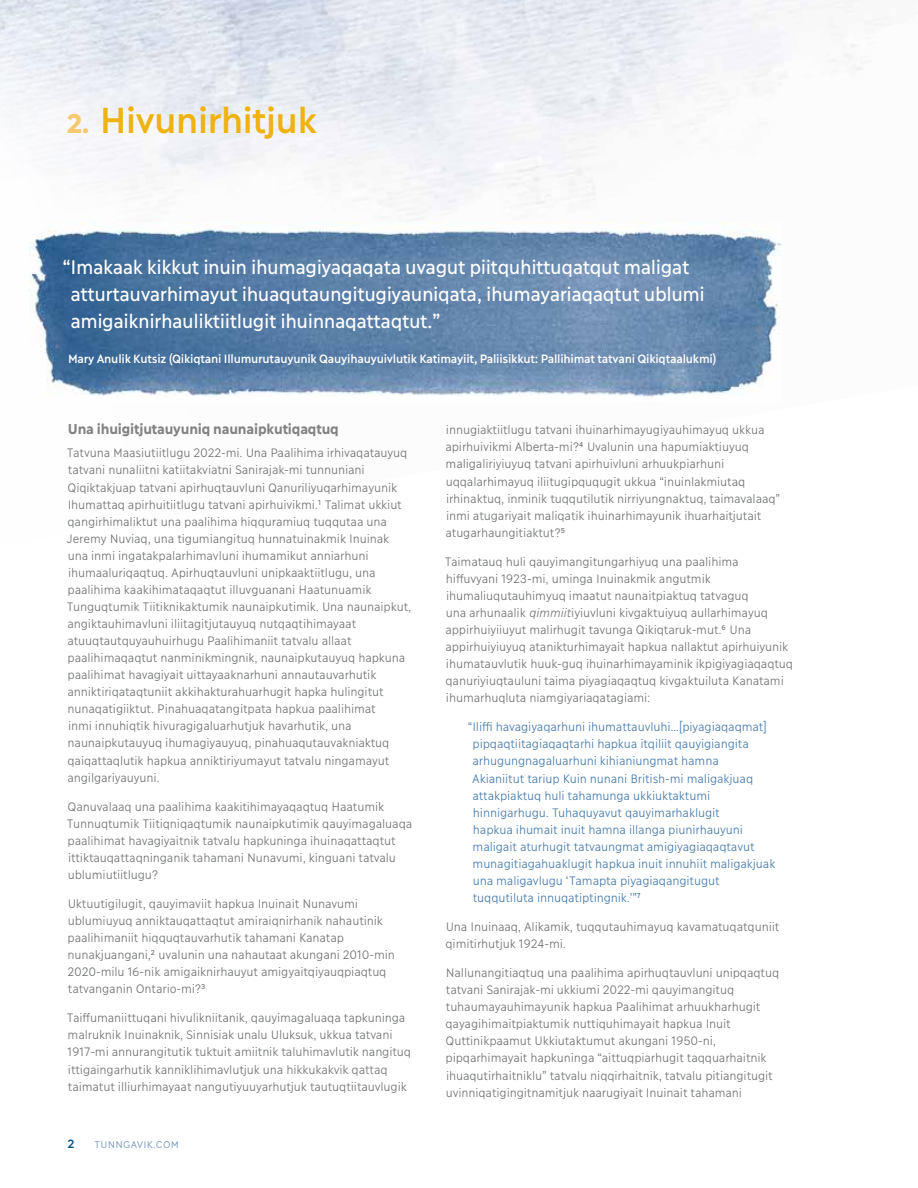
<style>
.page{position:relative;width:918px;height:1188px;background:#fff}
.page>*{position:absolute;margin:0;border:0;box-sizing:border-box;transform-origin:0 0}
.t1{font:600 36px "Ilisarniq";letter-spacing:-.025em;color:#eeb211}
.t2{font:19.5px/27px "Ilisarniq";letter-spacing:-.025em;color:#fff;scale:.96 1}
.t3{font:700 14.25px "Ilisarniq";letter-spacing:-.015em;color:#828282;scale:.96 1}
.t4{font:300 12.15px/17.1px "Ilisarniq";letter-spacing:-.015em;color:#6b6d6d;scale:.96 1}
.t5{font:300 12.15px/17.1px "Ilisarniq";letter-spacing:-.015em;color:#3e75a9;scale:.96 1}
.t6{font:600 12px "Ilisarniq";letter-spacing:-.02em;color:#fff;scale:.96 1}
.t7{font:600 12px "Ilisarniq";color:#00538e}
.t8{font:300 9.75px "Ilisarniq";letter-spacing:.025em;color:#638ab8}
.s1{font-weight:700;font-size:27px;color:#f5c96e}
.s2{font-style:italic}
</style>
<div class="page">
<img style="left:29px;top:223px;width:753px;height:180px">
<h1 class="t1" style="left:66px;top:92px;width:252px"><span class="s1">2.</span> Hivunirhitjuk</h1>
<h2 class="t2" style="left:70px;top:253px;width:662px;text-indent:-8px">“Imakaak kikkut inuin ihumagiyaqaqata uvagut piitquhittuqatqut maligat atturtauvarhimayut ihuaqutaungitugiyauniqata, ihumayariaqaqtut ublumi amigaiknirhauliktiitlugit ihuinnaqattaqtut.”</h2>
<p class="t6" style="left:68px;top:350px;width:677px">Mary Anulik Kutsiz (Qikiqtani Illumurutauyunik Qauyihauyuivlutik Katimayiit, Paliisikkut: Pallihimat tatvani Qikiqtaalukmi)</p>
<p class="t3" style="left:68px;top:418px;width:284px">Una ihuigitjutauyuniq naunaipkutiqaqtuq</p>
<p class="t4" style="left:67px;top:444px;width:361px">Tatvuna Maasiutiitlugu 2022‑mi. Una Paalihima irhivaqatauyuq tatvani nunaliitni katiitakviatni Sanirajak‑mi tunnuniani Qiqiktakjuap tatvani apirhuqtauvluni Qanuriliyuqarhimayunik Ihumattaq apirhuitiitlugu tatvani apirhuivikmi.<sup>1</sup> Talimat ukkiut qangirhimaliktut una paalihima hiqquramiuq tuqqutaa una Jeremy Nuviaq, una tigumiangituq hunnatuinakmik Inuinak una inmi ingatakpalarhimavluni ihumamikut anniarhuni ihumaaluriqaqtuq. Apirhuqtauvluni unipkaaktiitlugu, una paalihima kaakihimataqaqtut illuvguanani Haatunuamik Tunguqtumik Tiitiknikaktumik naunaipkutimik. Una naunaipkut, angiktauhimavluni iliitagitjutauyuq nutqaqtihimayaat atuuqtautquyauhuirhugu Paalihimaniit tatvalu allaat paalihimaqaqtut nanminikmingnik, naunaipkutauyuq hapkuna paalihimat havagiyait uittayaaknarhuni annautauvarhutik anniktiriqataqtuniit akkihakturahuarhugit hapka hulingitut nunaqatigiiktut. Pinahuaqatangitpata hapkua paalihimat<br>inmi innuhiqtik hivuragigaluarhutjuk havarhutik, una naunaipkutauyuq ihumagiyauyuq, pinahuaqutauvakniaktuq qaiqattaqlutik hapkua anniktiriyumayut tatvalu ningamayut angilgariyauyuni.</p>
<p class="t4" style="left:67px;top:797px;width:361px">Qanuvalaaq una paalihima kaakitihimayaqaqtuq Haatumik Tunnuqtumik Tiitiqniqaqtumik naunaipkutimik qauyimagaluaqa paalihimat havagiyaitnik tatvalu hapkuninga ihuinaqattaqtut ittiktauqattaqninganik tahamani Nunavumi, kinguani tatvalu ublumiutiitlugu?</p>
<p class="t4" style="left:68px;top:894px;width:343px">Uktuutigilugit, qauyimaviit hapkua Inuinait Nunavumi ublumiuyuq anniktauqattaqtut amiraiqnirhanik nahautinik paalihimaniit hiqquqtauvarhutik tahamani Kanatap nunakjuangani,<sup>2</sup> uvalunin una nahautaat akungani 2010‑min 2020‑milu 16‑nik amigaiknirhauyut amigyaitqiyauqpiaqtuq tatvanganin Ontario‑mi?<sup>3</sup></p>
<p class="t4" style="left:67px;top:1009px;width:360px">Taiffumaniittuqani hivulikniitanik, qauyimagaluaqa tapkuninga malruknik Inuinaknik, Sinnisiak unalu Uluksuk, ukkua tatvani 1917‑mi annurangitutik tuktuit amiitnik taluhimavlutik nangituq ittigaingarhutik kanniklihimavlutjuk una hikkukakvik qattaq taimatut illiurhimayaat nangutiyuuyarhutjuk tautuqtiitauvlugik</p>
<p class="t7" style="left:68px;top:1134px;width:8px">2</p>
<p class="t8" style="left:94px;top:1137px;width:86px">TUNNGAVIK.COM</p>
<p class="t4" style="left:445px;top:421px;width:350px">innugiaktiitlugu tatvani ihuinarhimayugiyauhimayuq ukkua apirhuivikmi Alberta‑mi?<sup>4</sup> Uvalunin una hapumiaktiuyuq maligaliriyiuyuq tatvani apirhuivluni arhuukpiarhuni uqqalarhimayuq iliitugipququgit ukkua “inuinlakmiutaq irhinaktuq, inminik tuqqutilutik nirriyungnaktuq, taimavalaaq” inmi atugariyait maliqatik ihuinarhimayunik ihuarhaitjutait atugarhaungitiaktut?<sup>5</sup></p>
<p class="t4" style="left:445px;top:552px;width:364px">Taimatauq huli qauyimangitungarhiyuq una paalihima hiffuvyani 1923‑mi, uminga Inuinakmik angutmik ihumaliuqutauhimyuq imaatut naunaitpiaktuq tatvaguq<br>una arhunaalik <span class="s2">qimmiit</span>iyiuvluni kivgaktuiyuq aullarhimayuq appirhuiyiiuyut malirhugit tavunga Qikiqtaruk-mut.<sup>6</sup> Una appirhuiyiuyuq atanikturhimayait hapkua nallaktut apirhuiyunik ihumatauvlutik huuk-guq ihuinarhimayaminik ikpigiyagiaqaqtuq qanuriyiuqtauluni taima piyagiaqaqtuq kivgaktuiluta Kanatami ihumarhuqluta niamgiyariaqatagiami:</p>
<p class="t5" style="left:472px;top:718px;width:317px;text-indent:-4px">“Iliffi havagiyaqarhuni ihumattauvluhi…[piyagiaqaqmat] pipqaqtiitagiaqaqtarhi hapkua itqiliit qauyigiangita arhugungnagaluarhuni kihianiungmat hamna<br>Akianiitut tariup Kuin nunani British‑mi maligakjuaq attakpiaktuq huli tahamunga ukkiuktaktumi hinnigarhugu. Tuhaquyavut qauyimarhaklugit<br>hapkua ihumait inuit hamna illanga piunirhauyuni maligait aturhugit tatvaungmat amigiyagiaqaqtavut munagitiagahuaklugit hapkua inuit innuhiit maligakjuak una maligavlugu ‘Tamapta piyagiaqangitugut tuqqutiluta innuqatiptingnik.’”<sup>7</sup></p>
<p class="t4" style="left:446px;top:917px;width:349px">Una Inuinaaq, Alikamik, tuqqutauhimayuq kavamatuqatquniit qimitirhutjuk 1924‑mi.</p>
<p class="t4" style="left:446px;top:964px;width:349px">Nallunangitiaqtuq una paalihima apirhuqtauvluni unipqaqtuq tatvani Sanirajak‑mi ukkiumi 2022‑mi qauyimangituq tuhaumayauhimayunik hapkua Paalihimat arhuukharhugit qayagihimaitpiaktumik nuttiquhimayait hapkua Inuit Quttinikpaamut Ukkiutaktumut akungani 1950‑ni, pipqarhimayait hapkuninga “aittuqpiarhugit taqquarhaitnik ihuaqutirhaitniklu” tatvalu niqqirhaitnik, tatvalu pitiangitugit uvinniqatigingitnamitjuk naarugiyait Inuinait tahamani</p>
</div>
